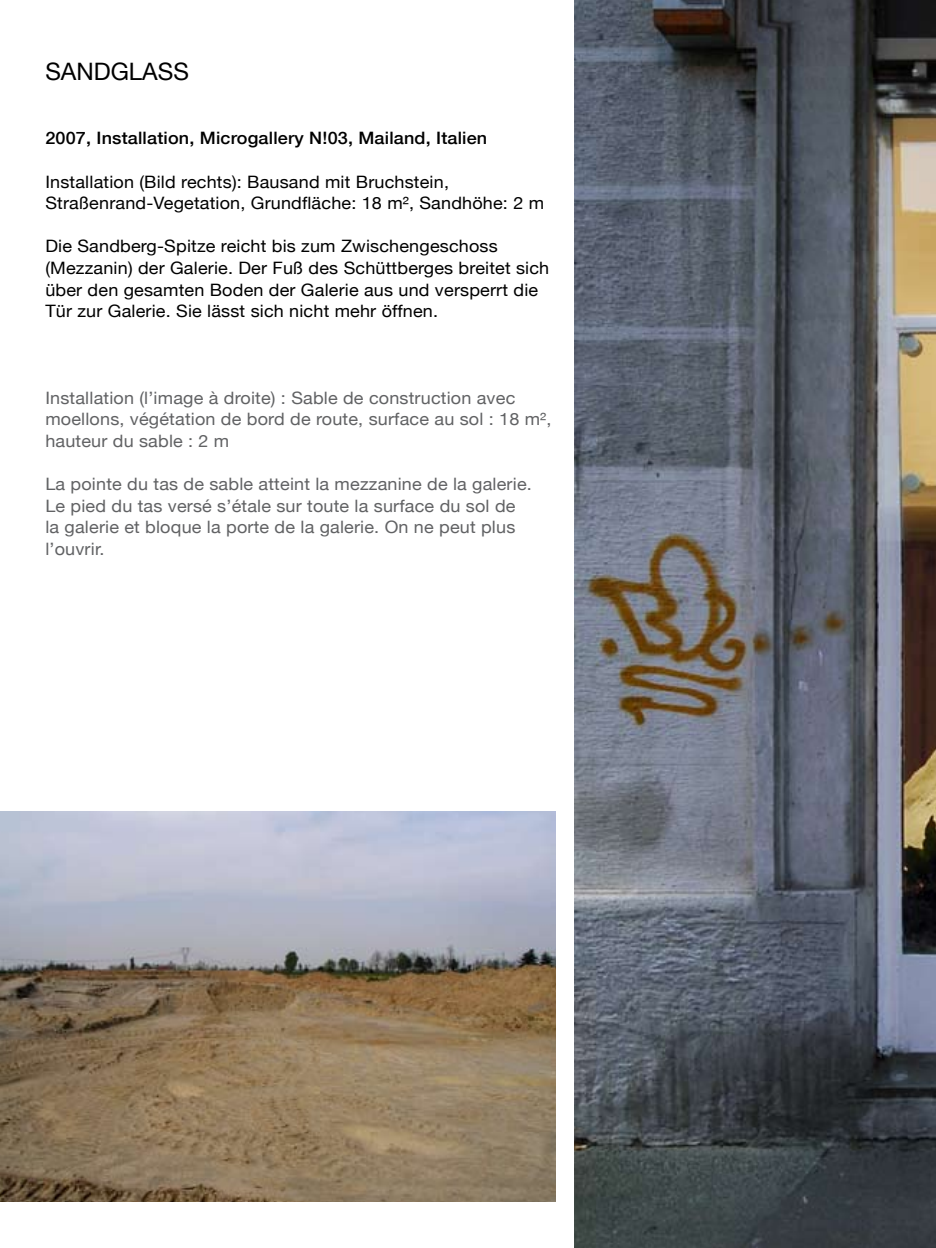
<style>
.page{position:relative;width:936px;height:1248px;background:#fff}
.page>*{position:absolute;margin:0;border:0;box-sizing:border-box;transform-origin:0 0}
.t1{font:24px "Helvetica Neue";color:#000}
.t2{font:17.2px/21.6px "Helvetica Neue";letter-spacing:.01em;color:#000;scale:1.05 1}
.t3{font:17.2px/21.6px "Helvetica Neue";letter-spacing:.01em;color:#616264;scale:1.05 1}
.t4{font:500 17.2px "Helvetica Neue";letter-spacing:.01em;color:#000;scale:1.05 1}
</style>
<div class="page">
<img style="left:0;top:811px;width:556px;height:389px">
<img style="left:574px;top:0;width:361px;height:1247px">
<h1 class="t1" style="left:45px;top:57px;width:145px">SANDGLASS</h1>
<p class="t4" style="left:45px;top:128px;width:422px">2007, Installation, Microgallery N!03, Mailand, Italien</p>
<p class="t2" style="left:45px;top:170px;width:476px">Installation (Bild rechts): Bausand mit Bruchstein,<br>Straßenrand-Vegetation, Grundfläche: 18 m², Sandhöhe: 2 m</p>
<p class="t2" style="left:45px;top:235px;width:481px">Die Sandberg-Spitze reicht bis zum Zwischengeschoss (Mezzanin) der Galerie. Der Fuß des Schüttberges breitet sich über den gesamten Boden der Galerie aus und versperrt die Tür zur Galerie. Sie lässt sich nicht mehr öffnen.</p>
<p class="t3" style="left:45px;top:386px;width:483px">Installation (l’image à droite) : Sable de construction avec moellons, végétation de bord de route, surface au sol : 18 m², hauteur du sable : 2 m</p>
<p class="t3" style="left:45px;top:473px;width:465px">La pointe du tas de sable atteint la mezzanine de la galerie.<br>Le pied du tas versé s’étale sur toute la surface du sol de la galerie et bloque la porte de la galerie. On ne peut plus l’ouvrir.</p>
</div>
